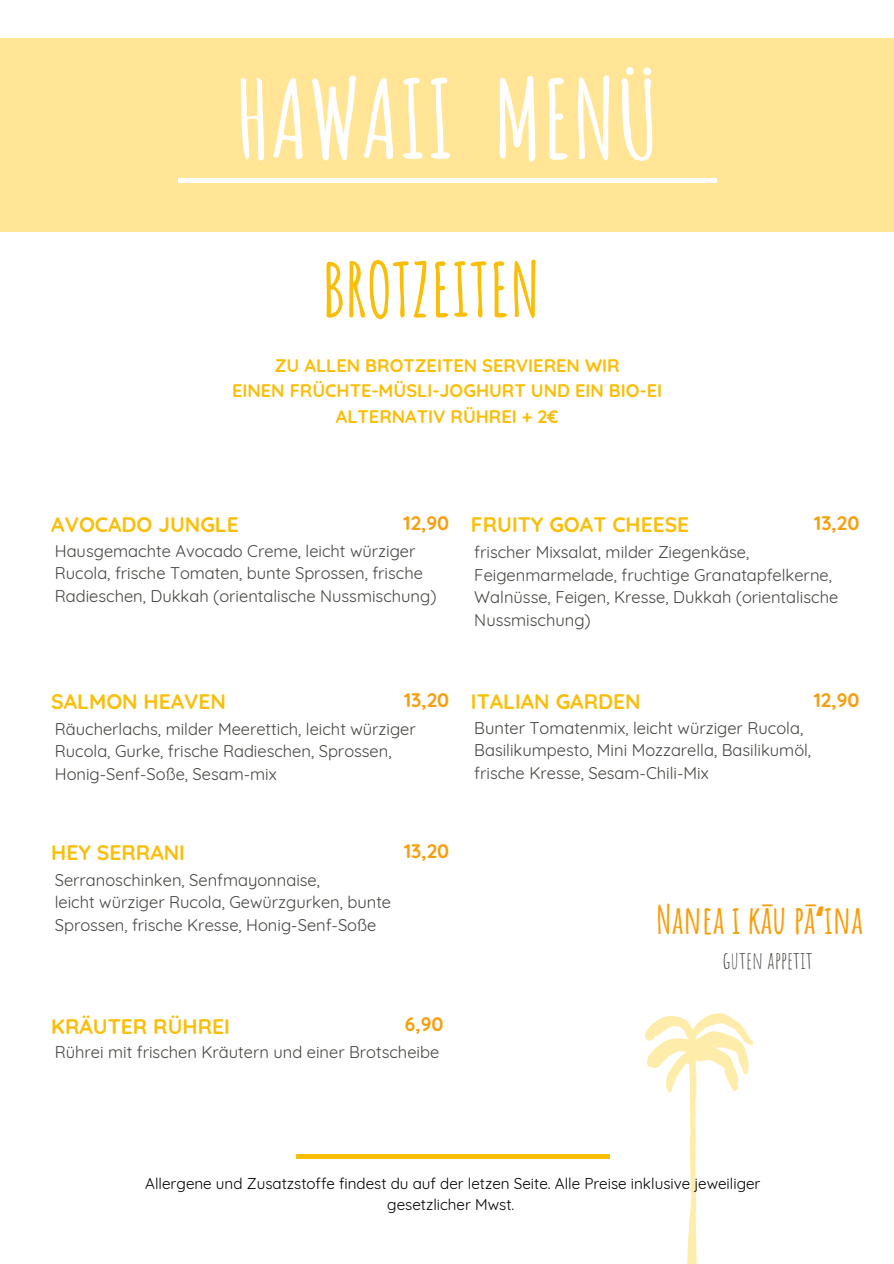
<style>
.page{position:relative;width:894px;height:1264px;background:#fff}
.page>*{position:absolute;margin:0;border:0;box-sizing:border-box;transform-origin:0 0}
.t1{font:700 107.25px "Amatic SC";color:#fff}
.t2{font:700 73.5px "Amatic SC";color:#fabe08}
.t3{font:700 38.55px "Amatic SC";color:#f79e0e}
.t4{font:23.7px "Amatic SC";color:#444440}
.t5{font:700 21px "Quicksand";color:#fabe08}
.t6{font:700 19.5px "Quicksand";color:#f79e0e}
.t7{font:700 18.15px "Quicksand";color:#fabe08}
.t8{font:16.5px/22.5px "Quicksand";color:#444440}
.t9{font:15.3px/20.2px "Quicksand";color:#000;text-align:center}
.s1{font-family:"Noto Sans"}
</style>
<div class="page">
<div style="left:0;top:38px;width:893px;height:194px;background:#ffe595"></div>
<hr style="left:178px;top:179px;width:538px;height:3px;background:#fff">
<svg style="left:645px;top:1013px;width:108px;height:250px"></svg>
<hr style="left:296px;top:1154px;width:313px;height:4px;background:#fabe08">
<p class="t1" style="left:236px;top:50px;width:425px">HAWAII MENÜ</p>
<p class="t2" style="left:322px;top:242px;width:220px">BROTZEITEN</p>
<p class="t7" style="left:275px;top:354px;width:346px">ZU ALLEN BROTZEITEN SERVIEREN WIR</p>
<p class="t7" style="left:232px;top:379px;width:431px">EINEN FRÜCHTE-MÜSLI-JOGHURT UND EIN BIO-EI</p>
<p class="t7" style="left:335px;top:404px;width:224px">ALTERNATIV RÜHREI + 2€</p>
<p class="t5" style="left:51px;top:511px;width:189px">AVOCADO JUNGLE</p>
<p class="t6" style="left:403px;top:511px;width:47px">12,90</p>
<p class="t8" style="left:55px;top:539px;width:383px">Hausgemachte Avocado Creme, leicht würziger<br>Rucola, frische Tomaten, bunte Sprossen, frische<br>Radieschen, Dukkah (orientalische Nussmischung)</p>
<p class="t5" style="left:471px;top:511px;width:220px">FRUITY GOAT CHEESE</p>
<p class="t6" style="left:814px;top:511px;width:47px">13,20</p>
<p class="t8" style="left:474px;top:540px;width:365px">frischer Mixsalat, milder Ziegenkäse, Feigenmarmelade, fruchtige Granatapfelkerne, Walnüsse, Feigen, Kresse, Dukkah (orientalische Nussmischung)</p>
<p class="t5" style="left:51px;top:688px;width:176px">SALMON HEAVEN</p>
<p class="t6" style="left:404px;top:687px;width:47px">13,20</p>
<p class="t8" style="left:55px;top:717px;width:362px">Räucherlachs, milder Meerettich, leicht würziger<br>Rucola, Gurke, frische Radieschen, Sprossen,</p>
<p class="t8" style="left:55px;top:762px;width:223px">Honig-Senf-Soße, Sesam-mix</p>
<p class="t5" style="left:471px;top:688px;width:171px">ITALIAN GARDEN</p>
<p class="t6" style="left:813px;top:687px;width:47px">12,90</p>
<p class="t8" style="left:474px;top:716px;width:338px">Bunter Tomatenmix, leicht würziger Rucola,<br>Basilikumpesto, Mini Mozzarella, Basilikumöl, frische Kresse, Sesam-Chili-Mix</p>
<p class="t5" style="left:51px;top:839px;width:135px">HEY SERRANI</p>
<p class="t6" style="left:404px;top:838px;width:47px">13,20</p>
<p class="t8" style="left:55px;top:868px;width:267px">Serranoschinken, Senfmayonnaise,</p>
<p class="t8" style="left:55px;top:890px;width:338px">leicht würziger Rucola, Gewürzgurken, bunte<br>Sprossen, frische Kresse, Honig-Senf-Soße</p>
<p class="t5" style="left:51px;top:1012px;width:180px">KRÄUTER RÜHREI</p>
<p class="t6" style="left:405px;top:1011px;width:40px">6,90</p>
<p class="t8" style="left:55px;top:1040px;width:386px">Rührei mit frischen Kräutern und einer Brotscheibe</p>
<p class="t3" style="left:656px;top:895px;width:208px">Nanea i kāu pā<span class="s1">ʻ</span>ina</p>
<p class="t4" style="left:722px;top:945px;width:92px">GUTEN APPETIT</p>
<p class="t9" style="left:145px;top:1173px;width:616px">Allergene und Zusatzstoffe findest du auf der letzen Seite. Alle Preise inklusive jeweiliger gesetzlicher Mwst.</p>
</div>
